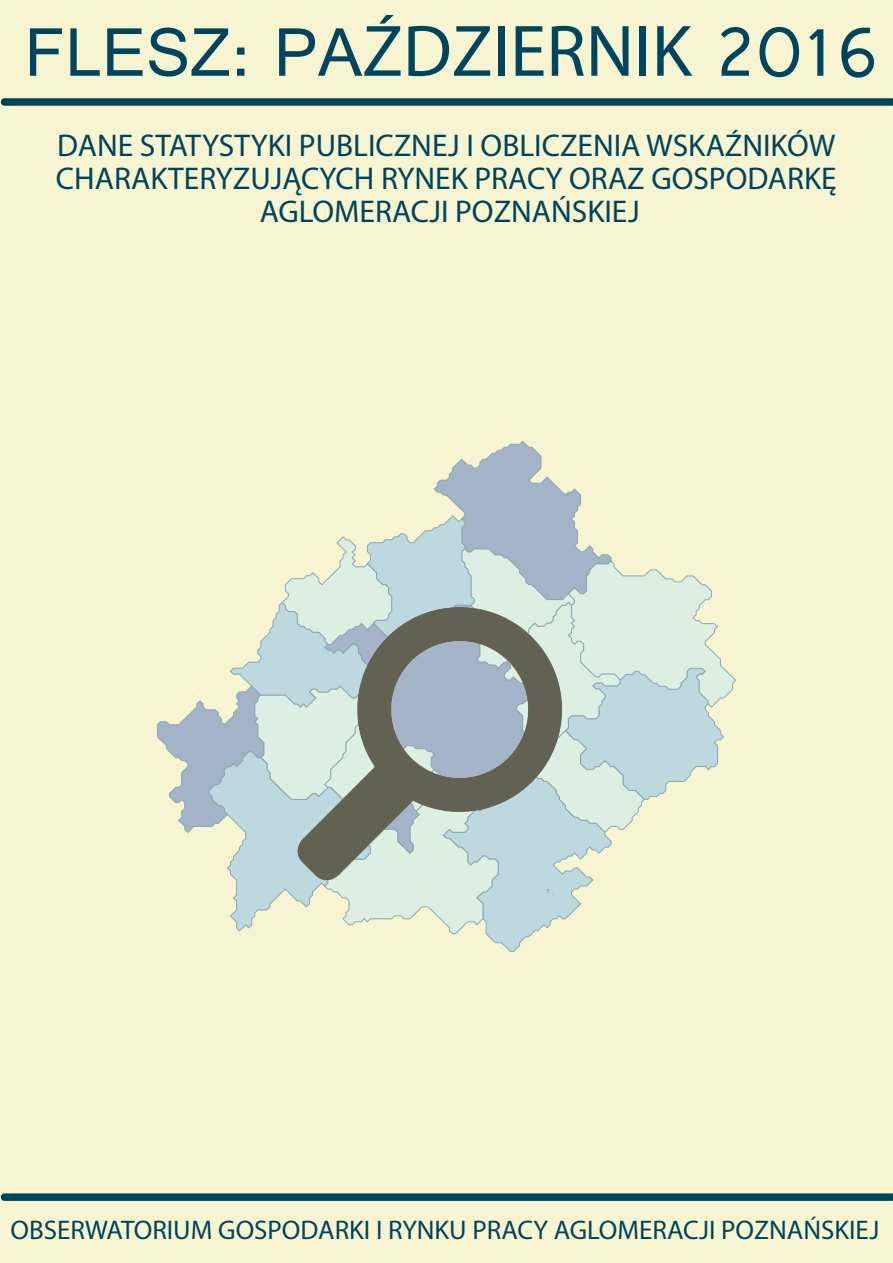
<style>
.page{position:relative;width:893px;height:1263px;background:#f7f5d1}
.page>*{position:absolute;margin:0;border:0;box-sizing:border-box;transform-origin:0 0}
.t1{font:73.5px "Raavi";color:#00455d}
.t2{font:31.5px/33.3px "Myriad Pro";color:#00445c;text-align:center}
.t3{font:27px "Myriad Pro";color:#00445c}
.s1{font-family:"Myriad Pro"}
</style>
<div class="page">
<svg style="left:0;top:98px;width:893px;height:8px;background:#0f4f61"></svg>
<svg style="left:0;top:1193px;width:893px;height:8px;background:#0f4f61"></svg>
<svg style="left:157px;top:441px;width:579px;height:511px"></svg>
<img style="left:267px;top:607px;width:317px;height:318px">
<h1 class="t1" style="left:25px;top:7px;width:859px">FLESZ: PA<span class="s1">ŹDZIERNIK</span> 2016</h1>
<p class="t2" style="left:56px;top:128px;width:782px">DANE STATYSTYKI PUBLICZNEJ I OBLICZENIA WSKAŹNIKÓW<br>CHARAKTERYZUJĄCYCH RYNEK PRACY ORAZ GOSPODARKĘ<br>AGLOMERACJI POZNAŃSKIEJ</p>
<p class="t3" style="left:10px;top:1213px;width:870px">OBSERWATORIUM GOSPODARKI I RYNKU PRACY AGLOMERACJI POZNAŃSKIEJ</p>
</div>
